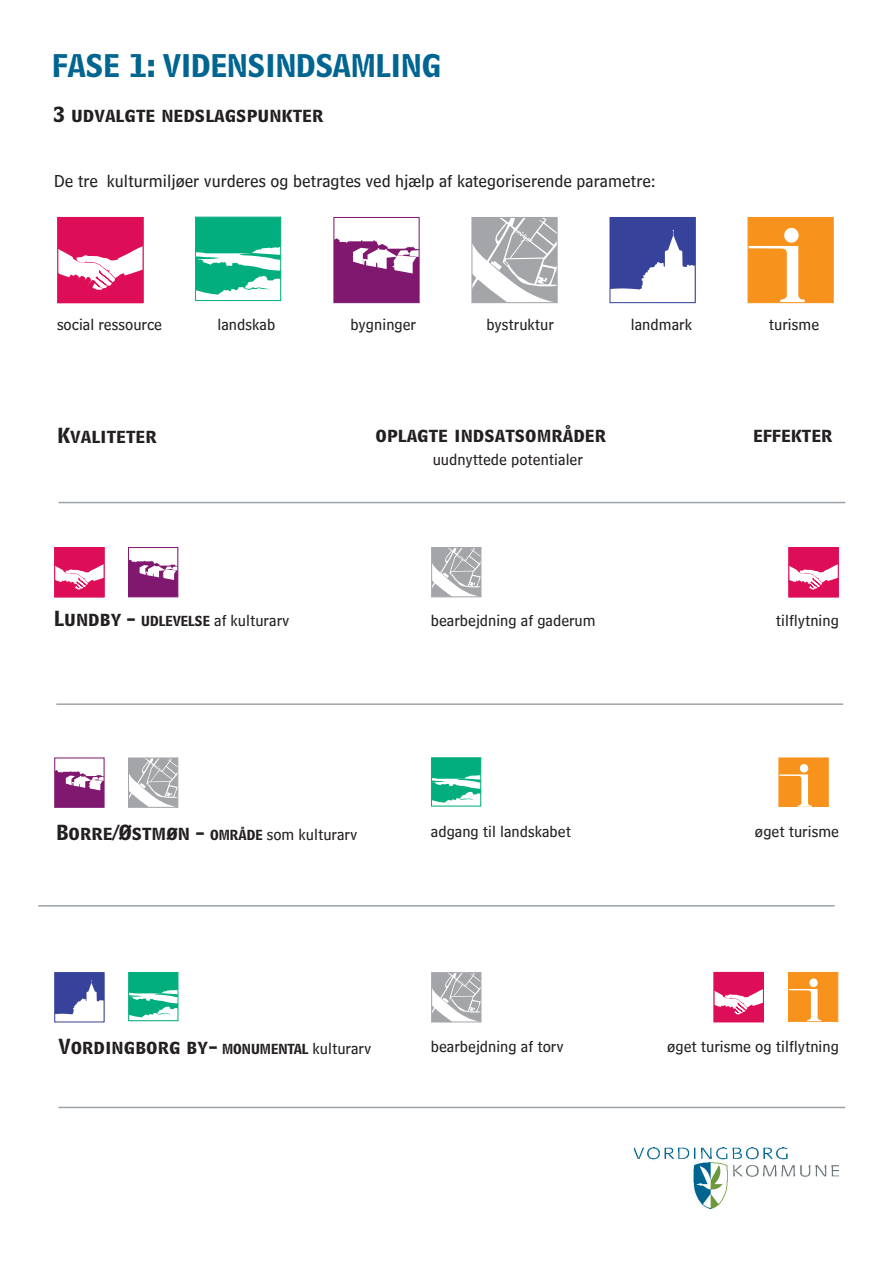
<style>
.page{position:relative;width:893px;height:1263px;background:#fff}
.page>*{position:absolute;margin:0;border:0;box-sizing:border-box;transform-origin:0 0}
.t1{font:27px "Bell Centennial Std Bd Listing";color:#006591}
.t2{font:18px "Bell Centennial Std Bd Listing";color:#231f20}
.t3{font:18px "Bell Centennial Std Sub Capt";color:#231f20}
.t4{font:16.5px "Bell Centennial Std Sub Capt";color:#231f20}
.s1{font-family:"Bell Centennial Std Bd Listing";font-size:18px}
.s2{font-family:"Bell Centennial Std Bd Listing";font-size:15px}
.s3{font-family:"Bell Centennial Std Bd Listing";font-size:12px}
.s4{font-size:15px}
.s5{font-size:12px}
.s6{font-family:"Bell Centennial Std Sub Capt";font-size:16.5px}
</style>
<div class="page">
<img style="left:634px;top:1147px;width:205px;height:61px">
<div style="left:55px;top:758px;width:49px;height:49px;background:#801870"></div>
<svg style="left:57px;top:760px;width:45px;height:30px"></svg>
<div style="left:55px;top:758px;width:49px;height:49px;border:1px solid #801870"></div>
<svg style="left:130px;top:760px;width:46px;height:45px"></svg>
<div style="left:128px;top:758px;width:50px;height:49px;border:1px solid #a4a5a9"></div>
<svg style="left:57px;top:974px;width:45px;height:41px"></svg>
<div style="left:55px;top:972px;width:49px;height:50px;border:1px solid #37439b"></div>
<svg style="left:131px;top:972px;width:48px;height:49px"></svg>
<div style="left:129px;top:972px;width:49px;height:49px;border:1px solid #02ae7e"></div>
<div style="left:129px;top:547px;width:49px;height:50px;background:#801870"></div>
<svg style="left:130px;top:549px;width:46px;height:31px"></svg>
<div style="left:128px;top:547px;width:50px;height:50px;border:1px solid #801870"></div>
<svg style="left:433px;top:760px;width:46px;height:44px"></svg>
<div style="left:431px;top:758px;width:50px;height:48px;border:1px solid #02ae7e"></div>
<div style="left:334px;top:217px;width:85px;height:86px;background:#801870"></div>
<svg style="left:336px;top:219px;width:81px;height:54px"></svg>
<div style="left:334px;top:217px;width:85px;height:86px;border:1px solid #801870"></div>
<svg style="left:474px;top:219px;width:81px;height:82px"></svg>
<div style="left:472px;top:217px;width:85px;height:86px;border:1px solid #a4a5a9"></div>
<svg style="left:197px;top:217px;width:85px;height:84px"></svg>
<div style="left:195px;top:217px;width:86px;height:84px;border:1px solid #02ae7e"></div>
<div style="left:58px;top:217px;width:85px;height:86px;background:#dd0d57"></div>
<svg style="left:60px;top:247px;width:81px;height:43px"></svg>
<div style="left:58px;top:217px;width:85px;height:86px;border:1px solid #dd0d57"></div>
<div style="left:748px;top:217px;width:85px;height:86px;background:#f7931d"></div>
<div style="left:784px;top:228px;width:15px;height:15px;background:#fff;border-radius:50%"></div>
<svg style="left:747px;top:246px;width:58px;height:57px"></svg>
<div style="left:748px;top:217px;width:85px;height:86px;border:1px solid #f7931d"></div>
<svg style="left:612px;top:219px;width:81px;height:71px"></svg>
<div style="left:610px;top:217px;width:85px;height:86px;border:1px solid #37439b"></div>
<hr style="left:38px;top:905px;width:797px;height:1px;background:#9da3a7">
<hr style="left:56px;top:703px;width:787px;height:2px;background:#9da3a7">
<hr style="left:58px;top:502px;width:787px;height:1px;background:#9da3a7">
<hr style="left:58px;top:1107px;width:787px;height:1px;background:#9da3a7">
<div style="left:788px;top:972px;width:50px;height:49px;background:#f7931d"></div>
<div style="left:809px;top:978px;width:9px;height:9px;background:#fff;border-radius:50%"></div>
<svg style="left:790px;top:989px;width:28px;height:30px"></svg>
<svg style="left:433px;top:549px;width:46px;height:46px"></svg>
<div style="left:431px;top:547px;width:50px;height:50px;border:1px solid #a4a5a9"></div>
<svg style="left:433px;top:974px;width:46px;height:46px"></svg>
<div style="left:431px;top:972px;width:50px;height:50px;border:1px solid #a4a5a9"></div>
<div style="left:55px;top:547px;width:49px;height:50px;background:#dd0d57"></div>
<svg style="left:57px;top:565px;width:45px;height:25px"></svg>
<div style="left:55px;top:547px;width:49px;height:50px;border:1px solid #dd0d57"></div>
<div style="left:779px;top:758px;width:49px;height:49px;background:#f7931d"></div>
<div style="left:800px;top:764px;width:8px;height:8px;background:#fff;border-radius:50%"></div>
<svg style="left:778px;top:774px;width:31px;height:33px"></svg>
<div style="left:789px;top:547px;width:49px;height:50px;background:#dd0d57"></div>
<svg style="left:791px;top:565px;width:45px;height:25px"></svg>
<div style="left:789px;top:547px;width:49px;height:50px;border:1px solid #dd0d57"></div>
<div style="left:714px;top:972px;width:49px;height:50px;background:#dd0d57"></div>
<svg style="left:716px;top:989px;width:46px;height:26px"></svg>
<div style="left:714px;top:972px;width:50px;height:50px;border:1px solid #dd0d57"></div>
<h1 class="t1" style="left:52px;top:46px;width:391px">FASE 1: VIDENSINDSAMLING</h1>
<p class="t2" style="left:53px;top:102px;width:272px">3 udvalgte nedslagspunkter</p>
<p class="t3" style="left:54px;top:170px;width:603px">De tre kulturmiljøer vurderes og betragtes ved hjælp af kategoriserende parametre:</p>
<p class="t4" style="left:57px;top:315px;width:106px">social ressource</p>
<p class="t4" style="left:218px;top:315px;width:59px">landskab</p>
<p class="t4" style="left:350px;top:315px;width:67px">bygninger</p>
<p class="t4" style="left:486px;top:315px;width:69px">bystruktur</p>
<p class="t4" style="left:631px;top:315px;width:63px">landmark</p>
<p class="t4" style="left:769px;top:315px;width:52px">turisme</p>
<p class="t2" style="left:376px;top:422px;width:232px">oplagte indsatsområder</p>
<p class="t2" style="left:58px;top:423px;width:101px">Kvaliteter</p>
<p class="t2" style="left:753px;top:422px;width:81px">effekter</p>
<p class="t4" style="left:54px;top:610px;width:237px"><span class="s1">Lundby</span> <span class="s2">-</span> <span class="s3">UDLEVELSE</span> af kulturarv</p>
<p class="t4" style="left:433px;top:449px;width:152px">uudnyttede potentialer</p>
<p class="t4" style="left:431px;top:610px;width:166px">bearbejdning af gaderum</p>
<p class="t2" style="left:56px;top:820px;width:303px">Borre/Østmøn <span class="s4">-</span> <span class="s5">OMRÅDE</span> <span class="s6">som kulturarv</span></p>
<p class="t4" style="left:431px;top:822px;width:142px">adgang til landskabet</p>
<p class="t4" style="left:776px;top:610px;width:64px">tilflytning</p>
<p class="t4" style="left:755px;top:822px;width:86px">øget turisme</p>
<p class="t2" style="left:58px;top:1034px;width:314px">Vordingborg by<span class="s4">-</span> <span class="s5">MONUMENTAL</span> <span class="s6">kulturarv</span></p>
<p class="t4" style="left:431px;top:1036px;width:134px">bearbejdning af torv</p>
<p class="t4" style="left:667px;top:1036px;width:173px">øget turisme og tilflytning</p>
</div>
